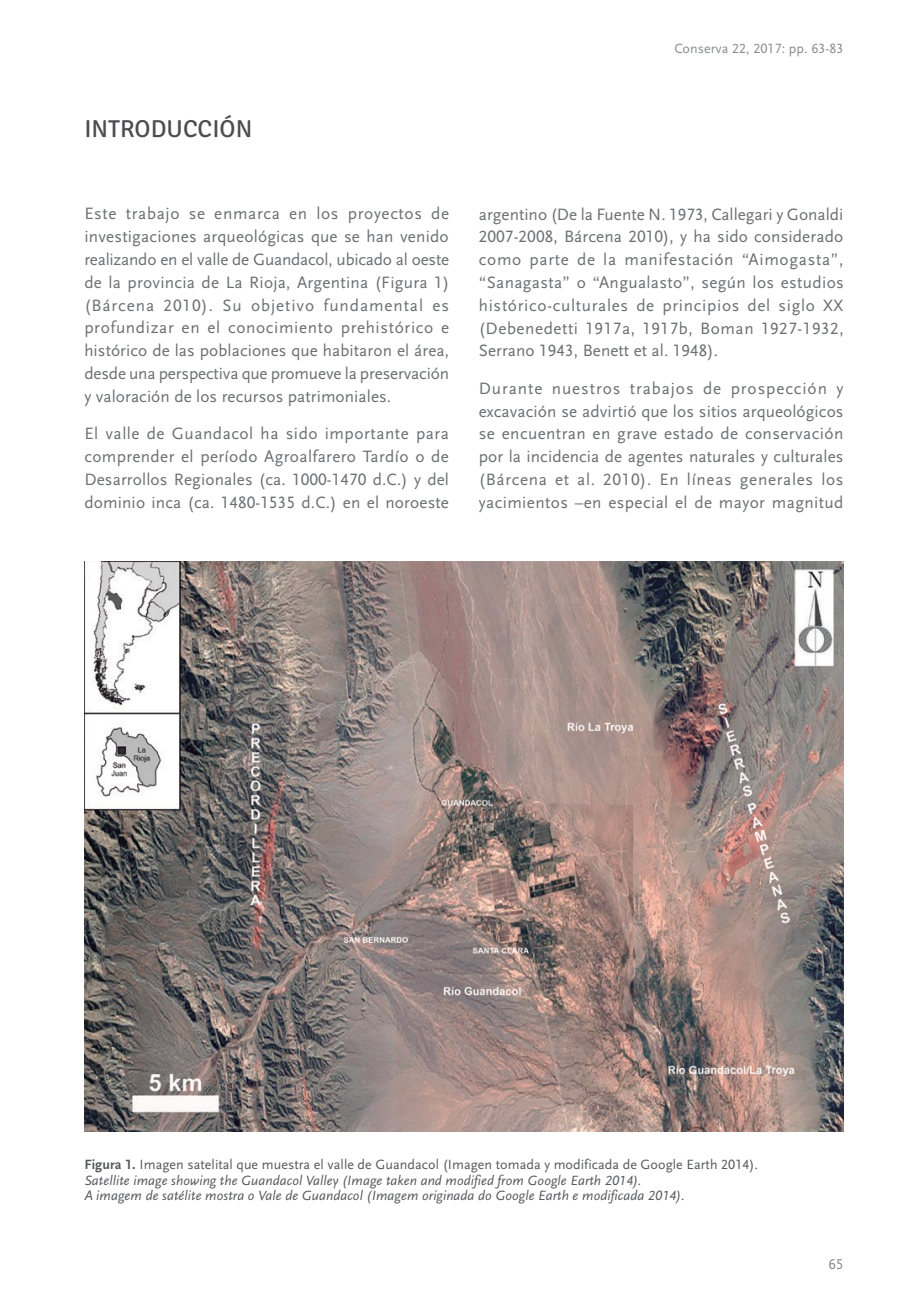
<style>
.page{position:relative;width:918px;height:1315px;background:#fff}
.page>*{position:absolute;margin:0;border:0;box-sizing:border-box;transform-origin:0 0}
.t1{font:24.5px "Signika";color:#4d4d4f}
.t2{font:17.15px/22.8px "Scala Sans Regular LF";letter-spacing:.01em;color:#6d6f71;text-align:justify}
.t3{font:14.88px "Scala Sans Regular LF";color:#8a8c8e}
.t4{font:14px/15.8px "Scala Sans Regular LF Italic";letter-spacing:.005em;color:#58595b}
.t5{font:14px "Scala Sans Regular LF";letter-spacing:.005em;color:#58595b}
.t6{font:14px "Scala Sans Regular LF";letter-spacing:.005em;color:#8a8c8e}
.s1{font-family:"Scala Sans Bold LF"}
</style>
<div class="page">
<img style="left:84px;top:561px;width:759px;height:571px">
<h1 class="t1" style="left:84px;top:115px;width:170px">INTRODUCCIÓN</h1>
<p class="t2" style="left:84px;top:203px;width:366px">Este trabajo se enmarca en los proyectos de investigaciones arqueológicas que se han venido realizando en el valle de Guandacol, ubicado al oeste de la provincia de La Rioja, Argentina (Figura 1) (Bárcena 2010). Su objetivo fundamental es profundizar en el conocimiento prehistórico e histórico de las poblaciones que habitaron el área, desde una perspectiva que promueve la preservación y valoración de los recursos patrimoniales.</p>
<p class="t2" style="left:84px;top:422px;width:366px">El valle de Guandacol ha sido importante para comprender el período Agroalfarero Tardío o de Desarrollos Regionales (ca. 1000-1470 d.C.) y del dominio inca (ca. 1480-1535 d.C.) en el noroeste</p>
<p class="t6" style="left:674px;top:41px;width:171px">Conserva 22, 2017: pp. 63-83</p>
<p class="t2" style="left:479px;top:203px;width:366px">argentino (De la Fuente N. 1973, Callegari y Gonaldi 2007-2008, Bárcena 2010), y ha sido considerado como parte de la manifestación “Aimogasta”, “Sanagasta” o “Angualasto”, según los estudios histórico-culturales de principios del siglo XX (Debenedetti 1917a, 1917b, Boman 1927-1932, Serrano 1943, Benett et al. 1948).</p>
<p class="t2" style="left:479px;top:377px;width:366px">Durante nuestros trabajos de prospección y excavación se advirtió que los sitios arqueológicos se encuentran en grave estado de conservación por la incidencia de agentes naturales y culturales (Bárcena et al. 2010). En líneas generales los yacimientos –en especial el de mayor magnitud</p>
<p class="t5" style="left:84px;top:1156px;width:675px"><span class="s1">Figura 1.</span> Imagen satelital que muestra el valle de Guandacol (Imagen tomada y modificada de Google Earth 2014).</p>
<p class="t4" style="left:84px;top:1172px;width:602px">Satellite image showing the Guandacol Valley (Image taken and modified from Google Earth 2014).<br>A imagem de satélite mostra o Vale de Guandacol (Imagem originada do Google Earth e modificada 2014).</p>
<p class="t3" style="left:828px;top:1255px;width:16px">65</p>
</div>
